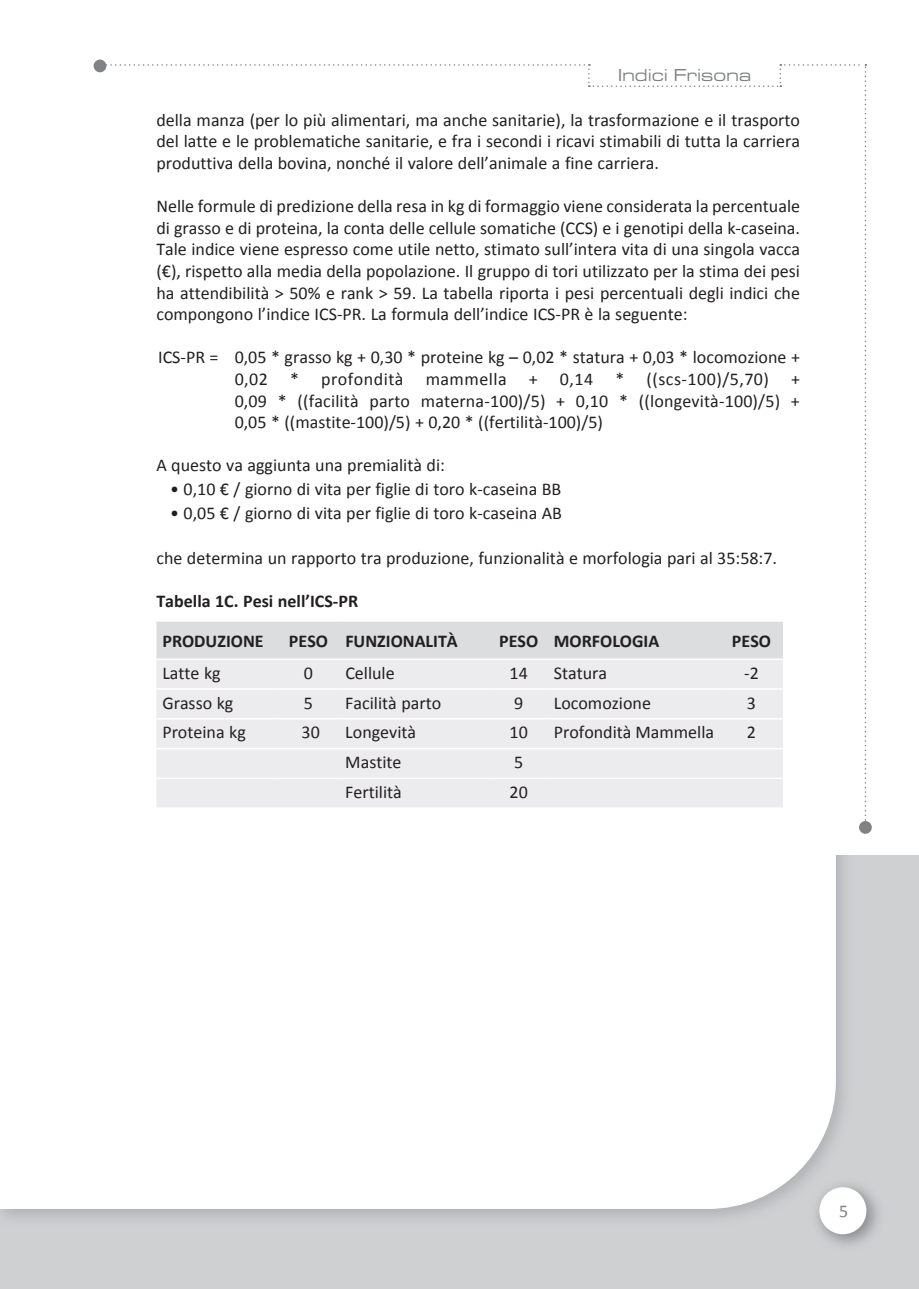
<style>
.page{position:relative;width:919px;height:1289px;background:#fff}
.page>*{position:absolute;margin:0;border:0;box-sizing:border-box;transform-origin:0 0}
.TABULA1{font:18px/21.6px "Calibri";color:#231f20;text-align:justify}
.TABULA3{font:18px/21.6px "Calibri";letter-spacing:.005em;color:#231f20;text-align:justify}
.rientro2{font:18px "Calibri";color:#231f20}
.Normale{font:700 18px "Calibri";color:#231f20}
.rientro2-2{font:700 18px "Calibri";color:#231f20}
.Normale-2{font:18px "Calibri";color:#231f20}
.t1{font:500 expanded 18px "Microgramma DOT";letter-spacing:.05em;color:#808285}
.t2{font:18px "Calibri";color:#808285}
</style>
<div class="page">
<div style="left:0;top:842px;width:918px;height:446px;background:#cfd0d2"></div>
<img style="left:822px;top:1186px;width:56px;height:59px">
<div style="left:819px;top:1187px;width:47px;height:47px;background:#fff;border-radius:50%"></div>
<img style="left:0;top:854px;width:858px;height:378px">
<div style="left:0;top:854px;width:835px;height:354px;background:#fff"></div>
<div style="left:0;top:0;width:918px;height:854px;background:#fff"></div>
<div style="left:94px;top:60px;width:12px;height:12px;background:#808285;border-radius:50%"></div>
<div style="left:859px;top:821px;width:12px;height:12px;background:#808285;border-radius:50%"></div>
<svg style="left:100px;top:64px;width:766px;height:766px"></svg>
<div style="left:156px;top:660px;width:626px;height:147px;background:#ececee"></div>
<hr style="left:156px;top:620px;width:122px;height:1px;background:#fff">
<hr style="left:277px;top:620px;width:62px;height:1px;background:#fff">
<hr style="left:339px;top:620px;width:150px;height:1px;background:#fff">
<hr style="left:489px;top:620px;width:58px;height:1px;background:#fff">
<hr style="left:547px;top:620px;width:173px;height:1px;background:#fff">
<hr style="left:720px;top:620px;width:62px;height:1px;background:#fff">
<hr style="left:156px;top:658px;width:122px;height:2px;background:#fff">
<hr style="left:277px;top:658px;width:62px;height:2px;background:#fff">
<hr style="left:339px;top:658px;width:150px;height:2px;background:#fff">
<hr style="left:489px;top:658px;width:58px;height:2px;background:#fff">
<hr style="left:547px;top:658px;width:173px;height:2px;background:#fff">
<hr style="left:720px;top:658px;width:62px;height:2px;background:#fff">
<hr style="left:156px;top:688px;width:122px;height:1px;background:#fff">
<hr style="left:277px;top:688px;width:62px;height:1px;background:#fff">
<hr style="left:339px;top:688px;width:150px;height:1px;background:#fff">
<hr style="left:489px;top:688px;width:58px;height:1px;background:#fff">
<hr style="left:547px;top:688px;width:173px;height:1px;background:#fff">
<hr style="left:720px;top:688px;width:62px;height:1px;background:#fff">
<hr style="left:156px;top:718px;width:122px;height:1px;background:#fff">
<hr style="left:277px;top:718px;width:62px;height:1px;background:#fff">
<hr style="left:339px;top:718px;width:150px;height:1px;background:#fff">
<hr style="left:489px;top:718px;width:58px;height:1px;background:#fff">
<hr style="left:547px;top:718px;width:173px;height:1px;background:#fff">
<hr style="left:720px;top:718px;width:62px;height:1px;background:#fff">
<hr style="left:156px;top:747px;width:122px;height:2px;background:#fff">
<hr style="left:277px;top:747px;width:62px;height:2px;background:#fff">
<hr style="left:339px;top:747px;width:150px;height:2px;background:#fff">
<hr style="left:489px;top:747px;width:58px;height:2px;background:#fff">
<hr style="left:547px;top:747px;width:173px;height:2px;background:#fff">
<hr style="left:720px;top:747px;width:62px;height:2px;background:#fff">
<hr style="left:156px;top:777px;width:122px;height:2px;background:#fff">
<hr style="left:277px;top:777px;width:62px;height:2px;background:#fff">
<hr style="left:339px;top:777px;width:150px;height:2px;background:#fff">
<hr style="left:489px;top:777px;width:58px;height:2px;background:#fff">
<hr style="left:547px;top:777px;width:173px;height:2px;background:#fff">
<hr style="left:720px;top:777px;width:62px;height:2px;background:#fff">
<hr style="left:156px;top:807px;width:122px;height:1px;background:#fff">
<hr style="left:277px;top:807px;width:62px;height:1px;background:#fff">
<hr style="left:339px;top:807px;width:150px;height:1px;background:#fff">
<hr style="left:489px;top:807px;width:58px;height:1px;background:#fff">
<hr style="left:547px;top:807px;width:173px;height:1px;background:#fff">
<hr style="left:720px;top:807px;width:62px;height:1px;background:#fff">
<p class="t1" style="left:618px;top:63px;width:134px">Indici Frisona</p>
<p class="TABULA1" style="left:156px;top:108px;width:645px">della manza (per lo più alimentari, ma anche sanitarie), la trasformazione e il trasporto del latte e le problematiche sanitarie, e fra i secondi i ricavi stimabili di tutta la carriera produttiva della bovina, nonché il valore dell’animale a fine carriera.</p>
<p class="TABULA1" style="left:156px;top:194px;width:645px">Nelle formule di predizione della resa in kg di formaggio viene considerata la percentuale di grasso e di proteina, la conta delle cellule somatiche (CCS) e i genotipi della k-caseina.<br>Tale indice viene espresso come utile netto, stimato sull’intera vita di una singola vacca (€), rispetto alla media della popolazione. Il gruppo di tori utilizzato per la stima dei pesi ha attendibilità &gt; 50% e rank &gt; 59. La tabella riporta i pesi percentuali degli indici che compongono l’indice ICS-PR. La formula dell’indice ICS-PR è la seguente:</p>
<p class="TABULA3" style="left:235px;top:346px;width:567px;text-indent:-77px">ICS-PR = 0,05 * grasso kg + 0,30 * proteine kg – 0,02 * statura + 0,03 * locomozione + 0,02 * profondità mammella + 0,14 * ((scs-100)/5,70) + 0,09 * ((facilità parto materna-100)/5) + 0,10 * ((longevità-100)/5) + 0,05 * ((mastite-100)/5) + 0,20 * ((fertilità-100)/5)</p>
<p class="rientro2" style="left:156px;top:454px;width:290px">A questo va aggiunta una premialità di:</p>
<p class="rientro2" style="left:170px;top:478px;width:393px">• 0,10 € / giorno di vita per figlie di toro k-caseina BB</p>
<p class="rientro2" style="left:170px;top:501px;width:393px">• 0,05 € / giorno di vita per figlie di toro k-caseina AB</p>
<p class="rientro2" style="left:156px;top:547px;width:622px">che determina un rapporto tra produzione, funzionalità e morfologia pari al 35:58:7.</p>
<p class="rientro2-2" style="left:156px;top:590px;width:203px">Tabella 1C. Pesi nell’ICS-PR</p>
<p class="Normale" style="left:162px;top:629px;width:103px">PRODUZIONE</p>
<p class="Normale" style="left:289px;top:629px;width:41px">PESO</p>
<p class="Normale" style="left:345px;top:629px;width:114px">FUNZIONALITÀ</p>
<p class="Normale" style="left:499px;top:629px;width:41px">PESO</p>
<p class="Normale" style="left:553px;top:629px;width:107px">MORFOLOGIA</p>
<p class="Normale" style="left:732px;top:629px;width:41px">PESO</p>
<p class="TABULA1" style="left:162px;top:661px;width:60px">Latte kg</p>
<p class="TABULA1" style="left:304px;top:661px;width:11px">0</p>
<p class="TABULA1" style="left:345px;top:661px;width:51px">Cellule</p>
<p class="TABULA1" style="left:509px;top:661px;width:20px">14</p>
<p class="TABULA1" style="left:553px;top:661px;width:55px">Statura</p>
<p class="TABULA1" style="left:744px;top:661px;width:16px">-2</p>
<p class="TABULA1" style="left:162px;top:691px;width:72px">Grasso kg</p>
<p class="TABULA1" style="left:304px;top:691px;width:11px">5</p>
<p class="TABULA1" style="left:345px;top:691px;width:97px">Facilità parto</p>
<p class="TABULA1" style="left:514px;top:691px;width:11px">9</p>
<p class="TABULA1" style="left:553px;top:691px;width:99px">Locomozione</p>
<p class="TABULA1" style="left:746px;top:691px;width:11px">3</p>
<p class="TABULA1" style="left:162px;top:720px;width:85px">Proteina kg</p>
<p class="TABULA1" style="left:301px;top:720px;width:20px">30</p>
<p class="TABULA1" style="left:345px;top:720px;width:72px">Longevità</p>
<p class="TABULA1" style="left:509px;top:720px;width:20px">10</p>
<p class="TABULA1" style="left:553px;top:720px;width:162px">Profondità Mammella</p>
<p class="TABULA1" style="left:746px;top:720px;width:11px">2</p>
<p class="Normale-2" style="left:345px;top:751px;width:58px">Mastite</p>
<p class="Normale-2" style="left:514px;top:751px;width:11px">5</p>
<p class="Normale-2" style="left:345px;top:780px;width:58px">Fertilità</p>
<p class="Normale-2" style="left:509px;top:780px;width:20px">20</p>
<p class="t2" style="left:839px;top:1200px;width:11px">5</p>
</div>
